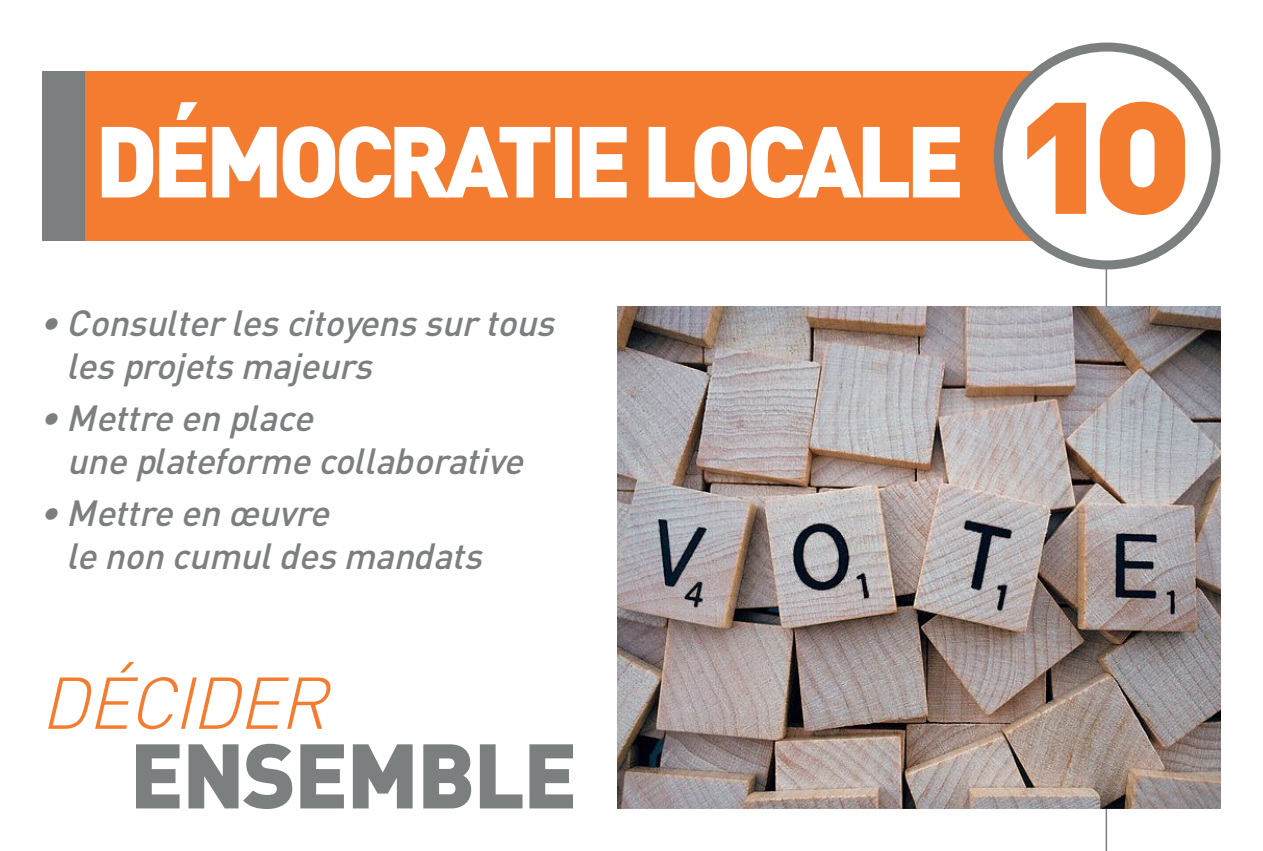
<style>
.page{position:relative;width:1263px;height:851px;background:#fff}
.page>*{position:absolute;margin:0;border:0;box-sizing:border-box;transform-origin:0 0}
.t1{font:900 99px "DIN";letter-spacing:-.06em;color:#fff}
.t2{font:90px "DIN Black Alternate";letter-spacing:-.025em;color:#7c7f80}
.t3{font:italic 300 72px "DIN";letter-spacing:-.025em;color:#f47c30}
.t4{font:italic 500 36px/43.2px "DIN";letter-spacing:-.01em;color:#7c7f80}
.s1{font-family:"DIN Black Alternate";font-weight:400;font-size:186px;color:#f47c30}
</style>
<div class="page">
<hr style="left:1105px;top:137px;width:2px;height:713px;background:#7c7f80">
<div style="left:43px;top:71px;width:1024px;height:169px;background:#f47c30"></div>
<div style="left:43px;top:71px;width:42px;height:169px;background:#7c7f80"></div>
<div style="left:998px;top:47px;width:218px;height:218px;background:#fff;border-radius:50%"></div>
<div style="left:994px;top:43px;width:226px;height:226px;border:9px solid #7c7f80;border-radius:50%"></div>
<img style="left:618px;top:306px;width:602px;height:502px">
<h1 class="t1" style="left:95px;top:95px;width:1101px">DÉMOCRATIE LOCALE <span class="s1">10</span></h1>
<p class="t4" style="left:69px;top:300px;width:489px;text-indent:-26px">• Consulter les citoyens sur tous les projets majeurs</p>
<p class="t4" style="left:69px;top:395px;width:458px;text-indent:-26px">• Mettre en place<br>une plateforme collaborative</p>
<p class="t4" style="left:69px;top:490px;width:416px;text-indent:-26px">• Mettre en œuvre<br>le non cumul des mandats</p>
<h3 class="t3" style="left:46px;top:658px;width:288px">DÉCIDER</h3>
<h2 class="t2" style="left:130px;top:715px;width:450px">ENSEMBLE</h2>
</div>
